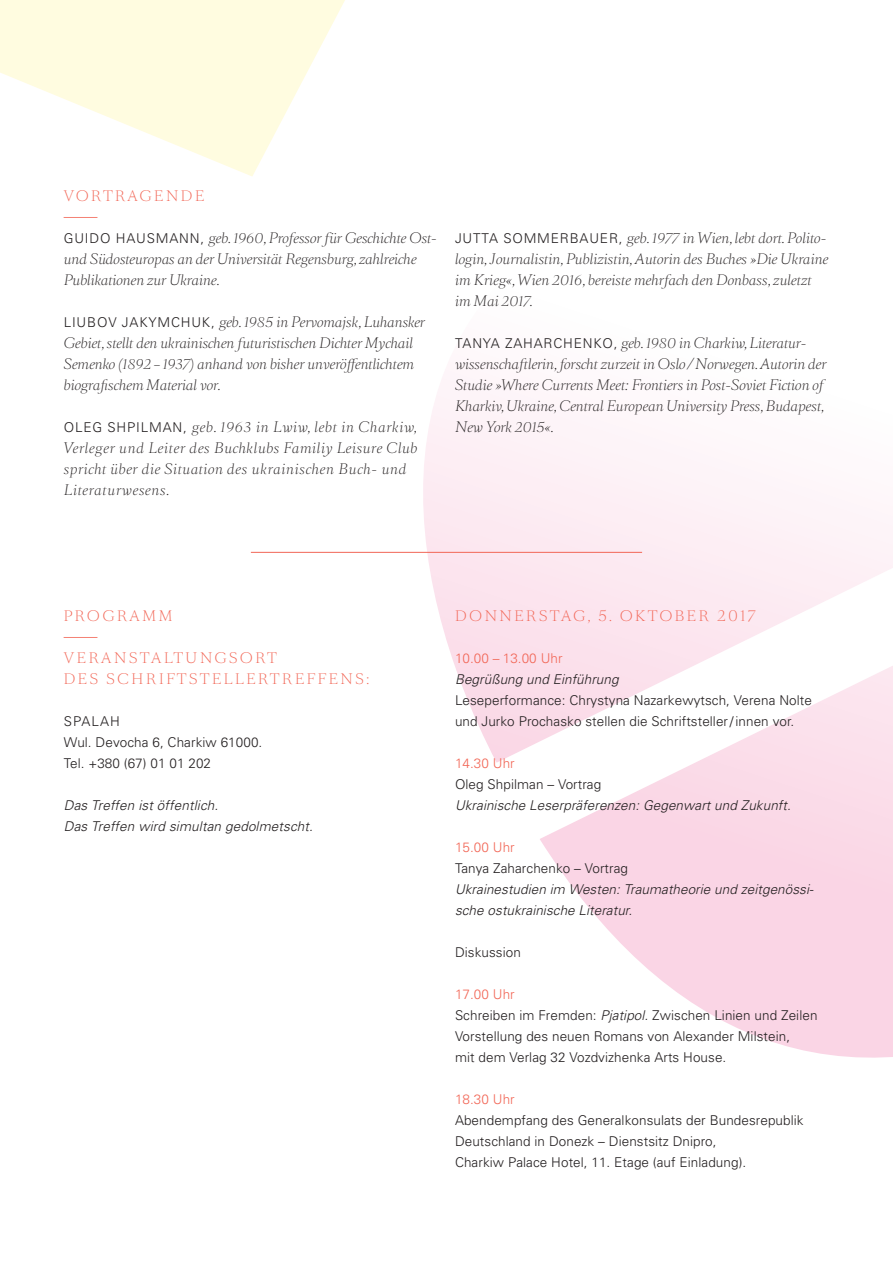
<style>
.page{position:relative;width:893px;height:1263px;background:#fff}
.page>*{position:absolute;margin:0;border:0;box-sizing:border-box;transform-origin:0 0}
.Fließtext{font:italic 300 13.5px/21px "Sang Bleu BP";letter-spacing:.005em;color:#231f20}
.Fließtext-2{font:300 13.5px/21px "Univers";letter-spacing:.005em;color:#231f20}
.Fließtext-3{font:italic 300 13.5px/21px "Univers";letter-spacing:.005em;color:#231f20}
.Fließtext-4{font:italic 300 13.5px/21px "Sang Bleu BP";letter-spacing:.06em;color:#231f20}
.Fließtext-5{font:300 13.5px/21px "Sang Bleu BP";letter-spacing:.2em;color:#f26656}
.Fließtext-6{font:300 13.5px "Univers";letter-spacing:.005em;color:#f26656}
.Headline_2{font:300 13.5px "Sang Bleu BP";letter-spacing:.2em;color:#f26656}
.Headline_2-2{font:300 13.5px "Univers";color:#f26656;scale:2.5 1}
.s1{font-family:"Univers";font-style:normal}
.s2{font-style:normal}
.s3{font-style:italic}
</style>
<div class="page">
<svg style="left:373px;top:378px;width:520px;height:384px"></svg>
<svg style="left:540px;top:568px;width:353px;height:490px"></svg>
<svg style="left:0;top:0;width:345px;height:176px;fill:#fffce0"></svg>
<hr style="left:251px;top:552px;width:391px;height:1px;background:#f26656">
<p class="Fließtext-5" style="left:64px;top:185px;width:142px">VORTRAGENDE</p>
<p class="Headline_2-2" style="left:64px;top:208px;width:15px">—</p>
<p class="Fließtext" style="left:64px;top:227px;width:375px"><span class="s1">GUIDO HAUSMANN,</span> geb. 1960, Professor für Geschichte Ost&shy;und Südosteuropas an der Universität Regensburg, zahlreiche<br>Publikationen zur Ukraine.</p>
<p class="Fließtext" style="left:64px;top:311px;width:363px"><span class="s1">LIUBOV JAKYMCHUK,</span> geb. 1985 in Pervomajsk, Luhansker Gebiet, stellt den ukrainischen futuristischen Dichter Mychail Semenko (1892– 1937) anhand von bisher unveröffentlichtem biografischem Material vor.</p>
<p class="Fließtext-4" style="left:64px;top:416px;width:355px"><span class="s1">OLEG SHPILMAN,</span> geb. 1963 in Lwiw, lebt in Charkiw, Verleger und Leiter des Buchklubs Familiy Leisure Club spricht über die Situation des ukrainischen Buch- und Literaturwesens.</p>
<p class="Fließtext" style="left:455px;top:227px;width:375px"><span class="s1">JUTTA SOMMERBAUER,</span> geb. 1977 in Wien, lebt dort. Polito&shy;login, Journalistin, Publizistin, Autorin des Buches »Die Ukraine im Krieg«, Wien 2016, bereiste mehrfach den Donbass, zuletzt im Mai 2017.</p>
<p class="Fließtext" style="left:455px;top:332px;width:373px"><span class="s1">TANYA ZAHARCHENKO,</span> geb. 1980 in Charkiw, Literatur&shy;wissenschaftlerin, forscht zurzeit in Oslo /Norwegen. Autorin der Studie »Where Currents Meet: Frontiers in Post-Soviet Fiction of Kharkiv, Ukraine, Central European University Press, Budapest, New York 2015«.</p>
<p class="Fließtext-5" style="left:64px;top:605px;width:110px">PROGRAMM</p>
<p class="Headline_2-2" style="left:64px;top:628px;width:15px">—</p>
<p class="Fließtext-5" style="left:64px;top:647px;width:307px">VERANSTALTUNGSORT<br>DES SCHRIFTSTELLERTREFFENS:</p>
<p class="Fließtext-2" style="left:64px;top:710px;width:200px">SPALAH<br>Wul. Devocha 6, Charkiw 61000.<br>Tel. +380 (67) 01 01 202</p>
<p class="Fließtext-3" style="left:64px;top:794px;width:251px">Das Treffen ist öffentlich.<br>Das Treffen wird simultan gedolmetscht.</p>
<p class="Headline_2" style="left:455px;top:606px;width:302px">DONNERSTAG, 5. OKTOBER 2017</p>
<p class="Fließtext-6" style="left:455px;top:650px;width:109px">10.00 – 13.00 Uhr</p>
<p class="Fließtext-3" style="left:455px;top:668px;width:165px">Begrüßung und Einführung</p>
<p class="Fließtext-2" style="left:455px;top:689px;width:358px">Leseperformance: Chrystyna Nazarkewytsch, Verena Nolte und Jurko Prochasko stellen die Schriftsteller/innen vor.</p>
<p class="Fließtext-6" style="left:455px;top:755px;width:61px">14.30 Uhr</p>
<p class="Fließtext-3" style="left:455px;top:773px;width:337px"><span class="s2">Oleg Shpilman – Vortrag<br></span>Ukrainische Leserpräferenzen: Gegenwart und Zukunft.</p>
<p class="Fließtext-6" style="left:455px;top:839px;width:61px">15.00 Uhr</p>
<p class="Fließtext-2" style="left:455px;top:857px;width:175px">Tanya Zaharchenko – Vortrag</p>
<p class="Fließtext-3" style="left:455px;top:878px;width:360px">Ukrainestudien im Westen: Traumatheorie und zeitgenössi&shy;sche ostukrainische Literatur.</p>
<p class="Fließtext-2" style="left:455px;top:941px;width:67px">Diskussion</p>
<p class="Fließtext-6" style="left:455px;top:986px;width:61px">17.00 Uhr</p>
<p class="Fließtext-2" style="left:455px;top:1004px;width:364px">Schreiben im Fremden: <span class="s3">Pjatipol.</span> Zwischen Linien und Zeilen</p>
<p class="Fließtext-2" style="left:455px;top:1025px;width:337px">Vorstellung des neuen Romans von Alexander Milstein,</p>
<p class="Fließtext-2" style="left:455px;top:1046px;width:273px">mit dem Verlag 32 Vozdvizhenka Arts House.</p>
<p class="Fließtext-6" style="left:455px;top:1091px;width:61px">18.30 Uhr</p>
<p class="Fließtext-2" style="left:455px;top:1109px;width:350px">Abendempfang des Generalkonsulats der Bundesrepublik<br>Deutschland in Donezk – Dienstsitz Dnipro,<br>Charkiw Palace Hotel, 11. Etage (auf Einladung).</p>
</div>
